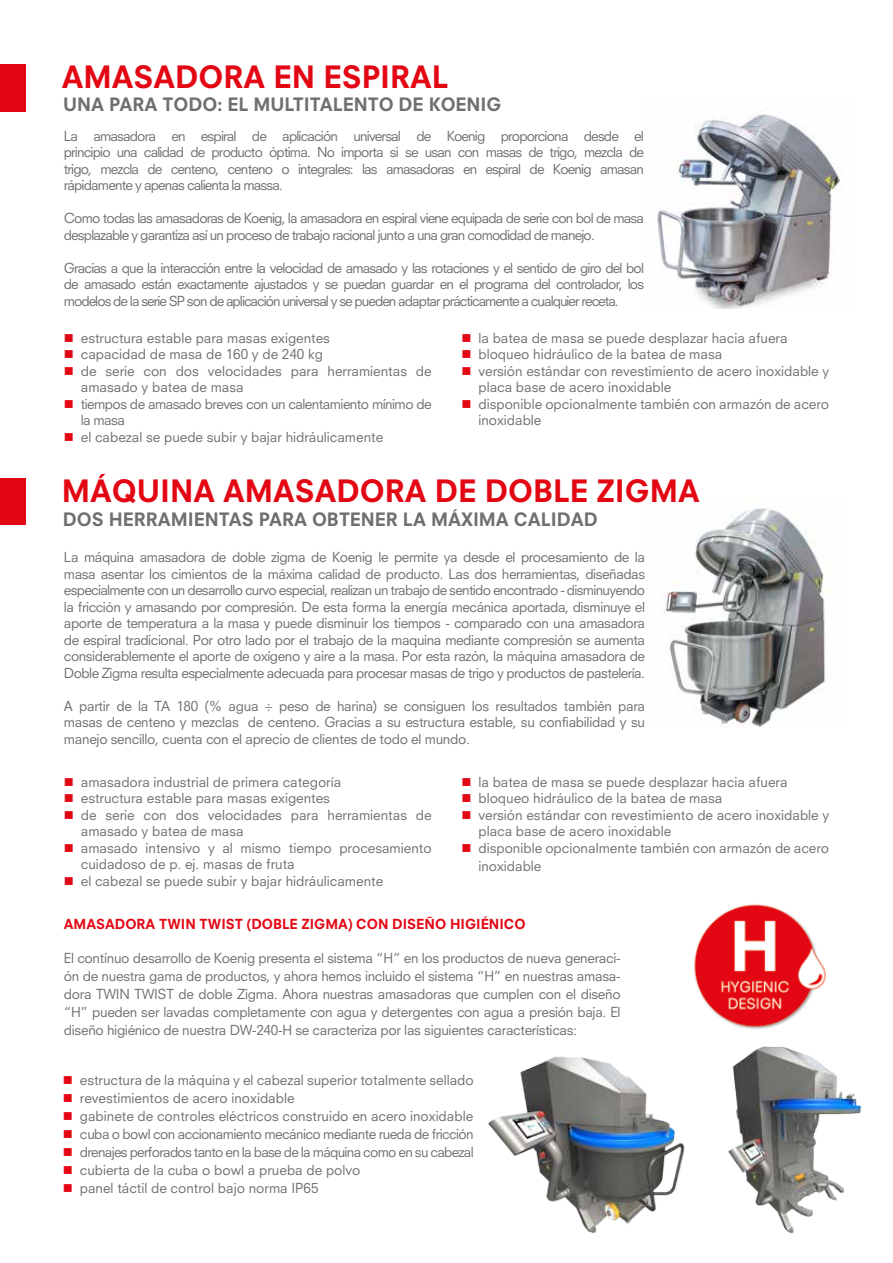
<style>
.page{position:relative;width:893px;height:1263px;background:#fff}
.page>*{position:absolute;margin:0;border:0;box-sizing:border-box;transform-origin:0 0}
.t1{font:800 30px "Neuzeit S";color:#e30613}
.t2{font:800 18px "Neuzeit S";color:#706f6f}
.t3{font:13.5px/16.5px "Neuzeit S";color:#706f6f;text-align:justify}
.t4{font:13.5px/16.5px "Neuzeit S";letter-spacing:-.06em;color:#706f6f}
.t5{font:800 13.5px "Neuzeit S";color:#e30613}
</style>
<div class="page">
<img style="left:657px;top:114px;width:185px;height:194px">
<img style="left:661px;top:508px;width:165px;height:220px">
<div style="left:0;top:64px;width:25px;height:47px;background:#e30613"></div>
<div style="left:0;top:478px;width:25px;height:46px;background:#e30613"></div>
<img style="left:694px;top:904px;width:132px;height:125px">
<img style="left:728px;top:1046px;width:134px;height:188px">
<img style="left:488px;top:1056px;width:197px;height:177px">
<h1 class="t1" style="left:62px;top:59px;width:388px">AMASADORA EN ESPIRAL</h1>
<h2 class="t2" style="left:63px;top:94px;width:440px">UNA PARA TODO: EL MULTITALENTO DE KOENIG</h2>
<p class="t3" style="left:64px;top:127px;width:582px">La amasadora en espiral de aplicación universal de Koenig proporciona desde el principio una calidad de producto óptima. No importa si se usan con masas de trigo, mezcla de trigo, mezcla de centeno, centeno o integrales: las amasadoras en espiral de Koenig amasan rápidamente y apenas calienta la massa.</p>
<p class="t4" style="left:64px;top:210px;width:582px">Como todas las amasadoras de Koenig, la amasadora en espiral viene equipada de serie con bol de masa desplazable y garantiza así un proceso de trabajo racional junto a una gran comodidad de manejo.</p>
<p class="t3" style="left:64px;top:259px;width:582px">Gracias a que la interacción entre la velocidad de amasado y las rotaciones y el sentido de giro del bol de amasado están exactamente ajustados y se puedan guardar en el programa del controlador, los modelos de la serie SP son de aplicación universal y se pueden adaptar prácticamente a cualquier receta.</p>
<p class="t3" style="left:81px;top:329px;width:352px;text-align:left">estructura estable para masas exigentes<br>capacidad de masa de 160 y de 240 kg<br>de serie con dos velocidades para herramientas de amasado y batea de masa<br>tiempos de amasado breves con un calentamiento mínimo de la masa<br>el cabezal se puede subir y bajar hidráulicamente</p>
<p class="t3" style="left:478px;top:329px;width:352px;text-align:left">la batea de masa se puede desplazar hacia afuera bloqueo hidráulico de la batea de masa<br>versión estándar con revestimiento de acero inoxidable y placa base de acero inoxidable<br>disponible opcionalmente también con armazón de acero inoxidable</p>
<h1 class="t1" style="left:62px;top:473px;width:639px">MÁQUINA AMASADORA DE DOBLE ZIGMA</h1>
<h2 class="t2" style="left:63px;top:509px;width:537px">DOS HERRAMIENTAS PARA OBTENER LA MÁXIMA CALIDAD</h2>
<p class="t3" style="left:64px;top:549px;width:583px">La máquina amasadora de doble zigma de Koenig le permite ya desde el procesamiento de la masa asentar los cimientos de la máxima calidad de producto. Las dos herramientas, diseñadas especialmente con un desarrollo curvo especial, realizan un trabajo de sentido encontrado - disminuyendo la fricción y amasando por compresión. De esta forma la energía mecánica aportada, disminuye el aporte de temperatura a la masa y puede disminuir los tiempos - comparado con una amasadora de espiral tradicional. Por otro lado por el trabajo de la maquina mediante compresión se aumenta considerablemente el aporte de oxígeno y aire a la masa. Por esta razón, la máquina amasadora de Doble Zigma resulta especialmente adecuada para procesar masas de trigo y productos de pastelería.</p>
<p class="t3" style="left:64px;top:697px;width:583px">A partir de la TA 180 (% agua ÷ peso de harina) se consiguen los resultados también para masas de centeno y mezclas de centeno. Gracias a su estructura estable, su confiabilidad y su manejo sencillo, cuenta con el aprecio de clientes de todo el mundo.</p>
<p class="t3" style="left:81px;top:773px;width:352px;text-align:left">amasadora industrial de primera categoría<br>estructura estable para masas exigentes<br>de serie con dos velocidades para herramientas de amasado y batea de masa<br>amasado intensivo y al mismo tiempo procesamiento cuidadoso de p. ej. masas de fruta<br>el cabezal se puede subir y bajar hidráulicamente</p>
<p class="t3" style="left:478px;top:773px;width:352px;text-align:left">la batea de masa se puede desplazar hacia afuera bloqueo hidráulico de la batea de masa<br>versión estándar con revestimiento de acero inoxidable y placa base de acero inoxidable<br>disponible opcionalmente también con armazón de acero</p>
<p class="t3" style="left:478px;top:857px;width:65px">inoxidable</p>
<p class="t5" style="left:64px;top:915px;width:463px">AMASADORA TWIN TWIST (DOBLE ZIGMA) CON DISEÑO HIGIÉNICO</p>
<p class="t3" style="left:64px;top:949px;width:558px;line-height:18px">El contínuo desarrollo de Koenig presenta el sistema “H” en los productos de nueva generaci&shy;ón de nuestra gama de productos, y ahora hemos incluido el sistema “H” en nuestras amasa&shy;dora TWIN TWIST de doble Zigma. Ahora nuestras amasadoras que cumplen con el diseño “H” pueden ser lavadas completamente con agua y detergentes con agua a presión baja. El diseño higiénico de nuestra DW-240-H se caracteriza por las siguientes características:</p>
<p class="t3" style="left:80px;top:1070px;width:395px;line-height:18px;text-align:left">estructura de la máquina y el cabezal superior totalmente sellado revestimientos de acero inoxidable<br>gabinete de controles eléctricos construido en acero inoxidable cuba o bowl con accionamiento mecánico mediante rueda de fricción drenajes perforados tanto en la base de la máquina como en su cabezal cubierta de la cuba o bowl a prueba de polvo<br>panel táctil de control bajo norma IP65</p>
</div>
